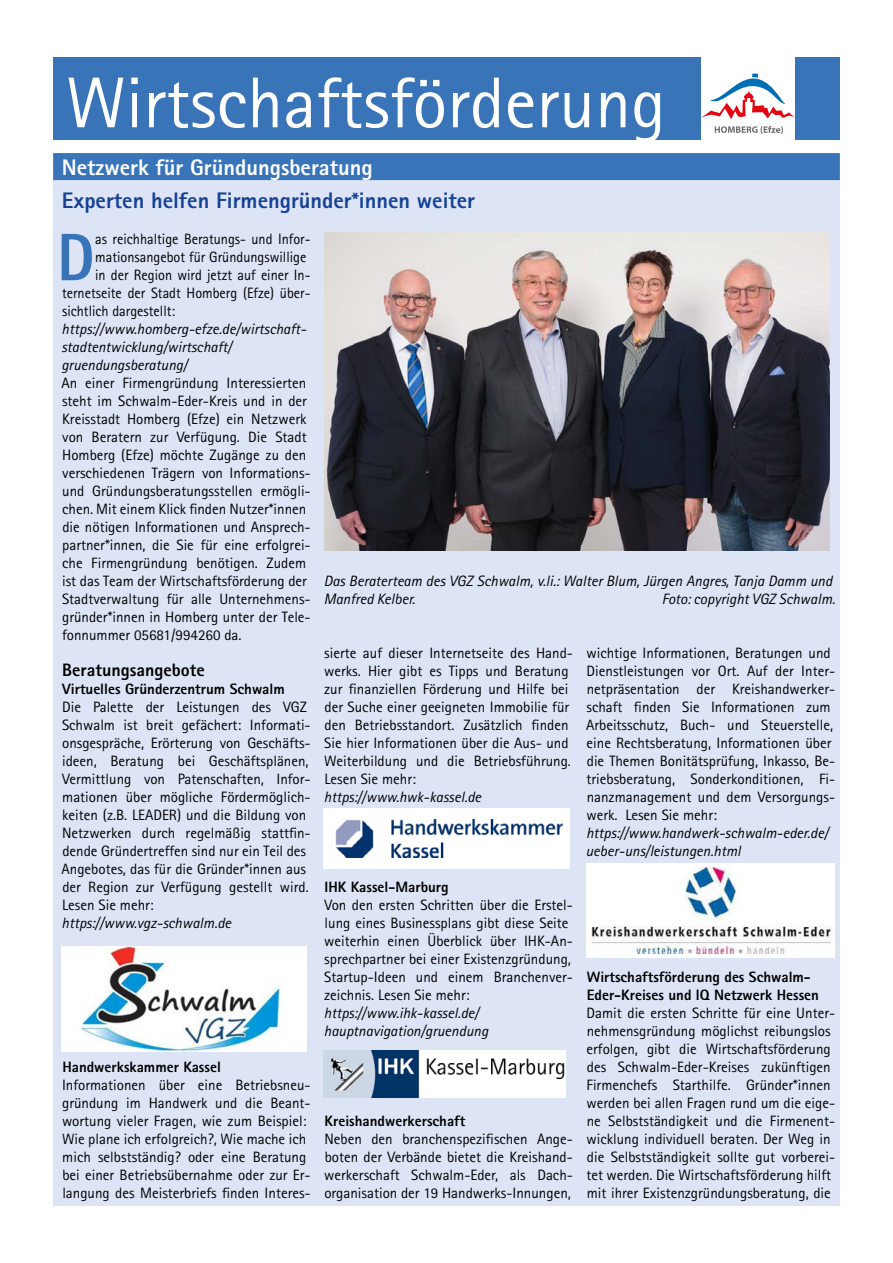
<style>
.page{position:relative;width:893px;height:1263px;background:#fff}
.page>*{position:absolute;margin:0;border:0;box-sizing:border-box;transform-origin:0 0}
.t1{font:72px "Rotis Sans Serif";color:#fff}
.t2{font:800 67.2px "Rotis Sans Serif";color:#3974b9;scale:.95 1}
.t3{font:800 22.5px "Rotis Sans Serif";color:#164194}
.t4{font:800 22.5px "Rotis Sans Serif";color:#fff}
.t5{font:800 18px "Rotis Sans Serif";color:#000}
.t6{font:15px/18px "Rotis Sans Serif";color:#000}
.t7{font:italic 15px/18px "Rotis Sans Serif";color:#000}
.t8{font:15px "Rotis Sans Serif";color:#000;scale:.95 1}
.t9{font:800 15px/18px "Rotis Sans Serif";color:#000}
</style>
<div class="page">
<div style="left:53px;top:57px;width:787px;height:83px;background:#3974b9"></div>
<div style="left:53px;top:153px;width:787px;height:1052px;background:#dce4f5"></div>
<div style="left:53px;top:153px;width:787px;height:27px;background:#3974b9"></div>
<img style="left:62px;top:946px;width:245px;height:106px">
<img style="left:324px;top:808px;width:245px;height:60px">
<img style="left:324px;top:1050px;width:242px;height:47px">
<div style="left:586px;top:862px;width:248px;height:95px;background:#fff"></div>
<img style="left:591px;top:868px;width:240px;height:85px">
<img style="left:324px;top:233px;width:505px;height:317px">
<div style="left:701px;top:57px;width:94px;height:94px;background:#fff"></div>
<svg style="left:715px;top:126px;width:68px;height:8px"></svg>
<svg style="left:701px;top:74px;width:94px;height:45px"></svg>
<h1 class="t1" style="left:66px;top:60px;width:601px">Wirtschaftsförderung</h1>
<h3 class="t4" style="left:62px;top:153px;width:312px">Netzwerk für Gründungsberatung</h3>
<h3 class="t3" style="left:62px;top:186px;width:415px">Experten helfen Firmengründer*innen weiter</h3>
<h2 class="t2" style="left:57px;top:215px;width:41px">D</h2>
<p class="t8" style="left:95px;top:230px;width:228px">as reichhaltige Beratungs- und Infor-</p>
<p class="t8" style="left:95px;top:248px;width:224px">mationsangebot für Gründungswillige</p>
<p class="t8" style="left:95px;top:266px;width:228px">in der Region wird jetzt auf einer In-</p>
<p class="t8" style="left:62px;top:284px;width:263px">ternetseite der Stadt Homberg (Efze) über-</p>
<p class="t8" style="left:62px;top:302px;width:121px">sichtlich dargestellt:</p>
<p class="t7" style="left:61px;top:320px;width:246px">https://www.homberg-efze.de/wirtschaft&shy;stadtentwicklung/wirtschaft/ gruendungsberatung/</p>
<p class="t6" style="left:62px;top:374px;width:251px">An einer Firmengründung Interessierten steht im Schwalm-Eder-Kreis und in der Kreisstadt Homberg (Efze) ein Netzwerk von Beratern zur Verfügung. Die Stadt Homberg (Efze) möchte Zugänge zu den verschiedenen Trägern von Informations&shy;und Gründungsberatungsstellen ermögli&shy;chen. Mit einem Klick finden Nutzer*innen die nötigen Informationen und Ansprech&shy;partner*innen, die Sie für eine erfolgrei&shy;che Firmengründung benötigen. Zudem ist das Team der Wirtschaftsförderung der Stadtverwaltung für alle Unternehmens&shy;gründer*innen in Homberg unter der Tele&shy;fonnummer 05681/994260 da.</p>
<p class="t5" style="left:62px;top:659px;width:144px">Beratungsangebote</p>
<p class="t9" style="left:62px;top:680px;width:224px">Virtuelles Gründerzentrum Schwalm</p>
<p class="t6" style="left:62px;top:698px;width:251px">Die Palette der Leistungen des VGZ Schwalm ist breit gefächert: Informati&shy;onsgespräche, Erörterung von Geschäfts&shy;ideen, Beratung bei Geschäftsplänen, Vermittlung von Patenschaften, Infor&shy;mationen über mögliche Fördermöglich&shy;keiten (z.B. LEADER) und die Bildung von Netzwerken durch regelmäßig stattfin&shy;dende Gründertreffen sind nur ein Teil des Angebotes, das für die Gründer*innen aus der Region zur Verfügung gestellt wird.<br>Lesen Sie mehr:</p>
<p class="t7" style="left:62px;top:914px;width:171px">https://www.vgz-schwalm.de</p>
<p class="t7" style="left:324px;top:572px;width:510px">Das Beraterteam des VGZ Schwalm, v.li.: Walter Blum, Jürgen Angres, Tanja Damm und<br>Manfred Kelber.</p>
<p class="t7" style="left:662px;top:590px;width:175px">Foto: copyright VGZ Schwalm.</p>
<p class="t6" style="left:324px;top:644px;width:250px">sierte auf dieser Internetseite des Hand&shy;werks. Hier gibt es Tipps und Beratung zur finanziellen Förderung und Hilfe bei der Suche einer geeigneten Immobilie für den Betriebsstandort. Zusätzlich finden Sie hier Informationen über die Aus- und Weiterbildung und die Betriebsführung.<br>Lesen Sie mehr:</p>
<p class="t7" style="left:324px;top:788px;width:159px">https://www.hwk-kassel.de</p>
<p class="t6" style="left:586px;top:644px;width:251px">wichtige Informationen, Beratungen und Dienstleistungen vor Ort. Auf der Inter&shy;netpräsentation der Kreishandwerker&shy;schaft finden Sie Informationen zum Arbeitsschutz, Buch- und Steuerstelle, eine Rechtsberatung, Informationen über die Themen Bonitätsprüfung, Inkasso, Be&shy;triebsberatung, Sonderkonditionen, Fi&shy;nanzmanagement und dem Versorgungs&shy;werk. Lesen Sie mehr:</p>
<p class="t7" style="left:586px;top:824px;width:244px">https://www.handwerk-schwalm-eder.de/ ueber-uns/leistungen.html</p>
<p class="t9" style="left:325px;top:878px;width:126px">IHK Kassel-Marburg</p>
<p class="t6" style="left:324px;top:896px;width:250px">Von den ersten Schritten über die Erstel&shy;lung eines Businessplans gibt diese Seite weiterhin einen Überblick über IHK-An&shy;sprechpartner bei einer Existenzgründung, Startup-Ideen und einem Branchenver&shy;zeichnis. Lesen Sie mehr:</p>
<p class="t7" style="left:324px;top:1004px;width:166px">https://www.ihk-kassel.de/ hauptnavigation/gruendung</p>
<p class="t9" style="left:587px;top:968px;width:234px">Wirtschaftsförderung des Schwalm-<br>Eder-Kreises und IQ Netzwerk Hessen</p>
<p class="t6" style="left:586px;top:1004px;width:250px">Damit die ersten Schritte für eine Unter&shy;nehmensgründung möglichst reibungslos erfolgen, gibt die Wirtschaftsförderung des Schwalm-Eder-Kreises zukünftigen Firmenchefs Starthilfe. Gründer*innen werden bei allen Fragen rund um die eige&shy;ne Selbstständigkeit und die Firmenent&shy;wicklung individuell beraten. Der Weg in die Selbstständigkeit sollte gut vorberei&shy;tet werden. Die Wirtschaftsförderung hilft mit ihrer Existenzgründungsberatung, die</p>
<p class="t9" style="left:62px;top:1058px;width:160px">Handwerkskammer Kassel</p>
<p class="t6" style="left:62px;top:1076px;width:250px">Informationen über eine Betriebsneu&shy;gründung im Handwerk und die Beant&shy;wortung vieler Fragen, wie zum Beispiel:<br>Wie plane ich erfolgreich?, Wie mache ich mich selbstständig? oder eine Beratung bei einer Betriebsübernahme oder zur Er&shy;langung des Meisterbriefs finden Interes-</p>
<p class="t9" style="left:325px;top:1112px;width:142px">Kreishandwerkerschaft</p>
<p class="t6" style="left:324px;top:1130px;width:250px;text-align:justify">Neben den branchenspezifischen Ange&shy;boten der Verbände bietet die Kreishand&shy;werkerschaft Schwalm-Eder, als Dach&shy;organisation der 19 Handwerks-Innungen,</p>
</div>
